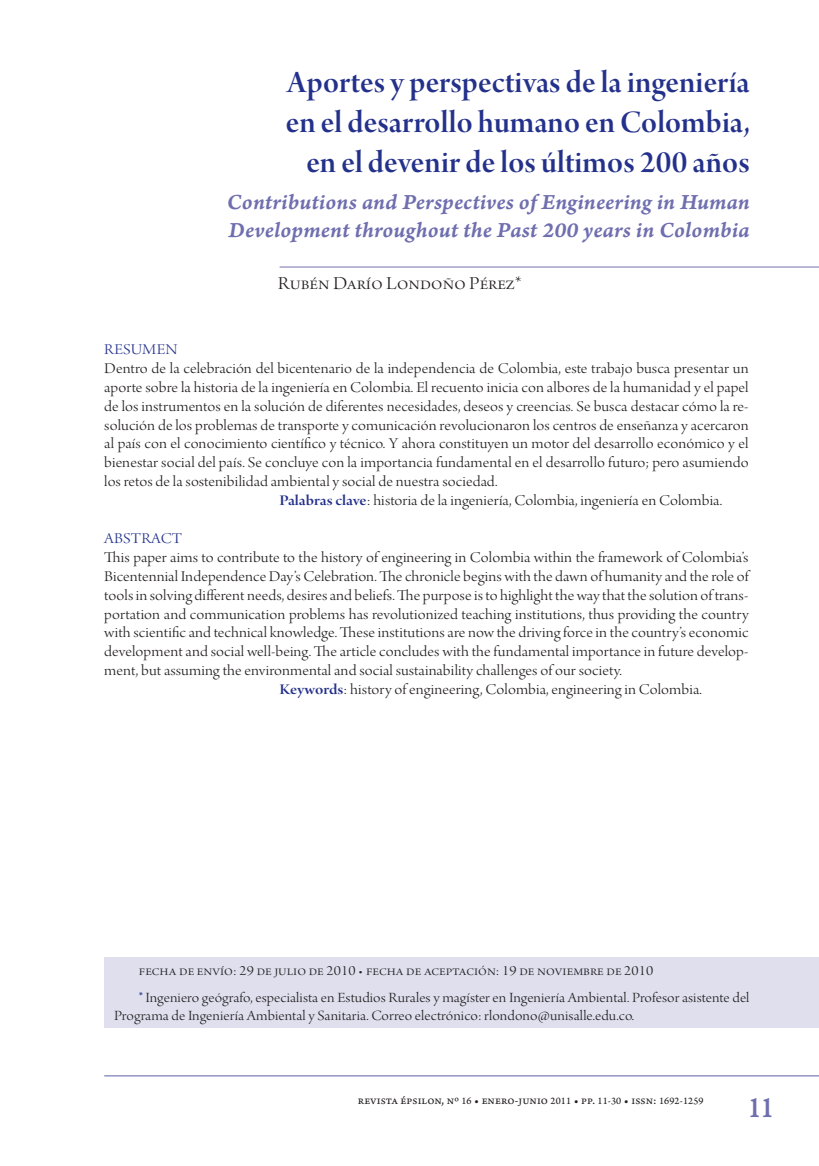
<style>
.page{position:relative;width:819px;height:1166px;background:#fff}
.page>*{position:absolute;margin:0;border:0;box-sizing:border-box;transform-origin:0 0}
.t1{font:33.25px/39.9px "Arno Pro Smbd Display";letter-spacing:.005em;color:#24318b;text-align:right}
.t2{font:31.5px "Arno Pro Smbd Caption";color:#6f6eaf;scale:.75 1}
.t3{font:22.75px/27.3px "Arno Pro Smbd Italic Caption";letter-spacing:.005em;color:#6f6eaf}
.t4{font:19.25px "Arno Pro Light Display";letter-spacing:.005em;color:#231f20;scale:1.1 1}
.t5{font:15.75px "Arno Pro Light Display";letter-spacing:.005em;color:#231f20;scale:1.1 1}
.t6{font:15.75px "Arno Pro Light Display";letter-spacing:.015em;color:#24318b;scale:1.1 1}
.t7{font:14.88px/27.5px "Arno Pro Light Display";letter-spacing:.005em;color:#231f20;scale:1.1 1}
.t8{font:12.25px "Arno Pro Sm Text";letter-spacing:.01em;color:#231f20}
.s1{font-family:"Arno Pro Smbd Display";color:#24318b}
.s2{font-size:10.5px}
</style>
<div class="page">
<hr style="left:104px;top:1075px;width:715px;height:1px;background:#5d5ea5">
<hr style="left:279px;top:266px;width:540px;height:2px;background:#9693c4">
<div style="left:104px;top:957px;width:715px;height:70px;background:#dfdfee"></div>
<h1 class="t1" style="left:286px;top:65px;width:465px">Aportes y perspectivas de la ingeniería en el desarrollo humano en Colombia, en el devenir de los últimos 200 años</h1>
<h3 class="t3" style="left:227px;top:189px;width:524px">Contributions and Perspectives of Engineering in Human<br>Development throughout the Past 200 years in Colombia</h3>
<p class="t4" style="left:278px;top:273px;width:223px">Rubén Darío Londoño Pérez*</p>
<p class="t6" style="left:104px;top:341px;width:66px">Resumen</p>
<p class="t5" style="left:104px;top:359px;width:587px">Dentro de la celebración del bicentenario de la independencia de Colombia, este trabajo busca presentar un</p>
<p class="t5" style="left:104px;top:378px;width:587px">aporte sobre la historia de la ingeniería en Colombia. El recuento inicia con albores de la humanidad y el papel</p>
<p class="t5" style="left:104px;top:397px;width:587px">de los instrumentos en la solución de diferentes necesidades, deseos y creencias. Se busca destacar cómo la re-</p>
<p class="t5" style="left:104px;top:416px;width:587px">solución de los problemas de transporte y comunicación revolucionaron los centros de enseñanza y acercaron</p>
<p class="t5" style="left:104px;top:435px;width:587px">al país con el conocimiento científico y técnico. Y ahora constituyen un motor del desarrollo económico y el</p>
<p class="t5" style="left:104px;top:454px;width:587px">bienestar social del país. Se concluye con la importancia fundamental en el desarrollo futuro; pero asumiendo</p>
<p class="t5" style="left:104px;top:473px;width:359px">los retos de la sostenibilidad ambiental y social de nuestra sociedad.</p>
<p class="t5" style="left:279px;top:492px;width:404px"><span class="s1">Palabras clave</span>: historia de la ingeniería, Colombia, ingeniería en Colombia.</p>
<p class="t6" style="left:104px;top:530px;width:72px">Abstract</p>
<p class="t5" style="left:104px;top:548px;width:587px">This paper aims to contribute to the history of engineering in Colombia within the framework of Colombia’s</p>
<p class="t5" style="left:104px;top:567px;width:587px">Bicentennial Independence Day’s Celebration. The chronicle begins with the dawn of humanity and the role of</p>
<p class="t5" style="left:104px;top:586px;width:587px">tools in solving different needs, desires and beliefs. The purpose is to highlight the way that the solution of trans-</p>
<p class="t5" style="left:104px;top:605px;width:587px">portation and communication problems has revolutionized teaching institutions, thus providing the country</p>
<p class="t5" style="left:104px;top:624px;width:587px">with scientific and technical knowledge. These institutions are now the driving force in the country’s economic</p>
<p class="t5" style="left:104px;top:643px;width:587px">development and social well-being. The article concludes with the fundamental importance in future develop-</p>
<p class="t5" style="left:104px;top:662px;width:472px">ment, but assuming the environmental and social sustainability challenges of our society.</p>
<p class="t5" style="left:279px;top:681px;width:386px"><span class="s1">Keywords</span>: history of engineering, Colombia, engineering in Colombia.</p>
<p class="t7" style="left:139px;top:957px;width:556px">fecha de envío: 29 de julio de 2010 • fecha de aceptación: 19 de noviembre de 2010<br><sup>*</sup> Ingeniero geógrafo, especialista en Estudios Rurales y magíster en Ingeniería Ambiental. Profesor asistente del</p>
<p class="t7" style="left:114px;top:1002px;width:474px">Programa de Ingeniería Ambiental y Sanitaria. Correo electrónico: rlondono@unisalle.edu.co.</p>
<p class="t8" style="left:358px;top:1093px;width:347px">revista épsilon, nº <span class="s2">16</span> • enero-junio <span class="s2">2011</span> • pp. <span class="s2">11-30</span> • issn: <span class="s2">1692-1259</span></p>
<h2 class="t2" style="left:748px;top:1088px;width:34px">11</h2>
</div>
